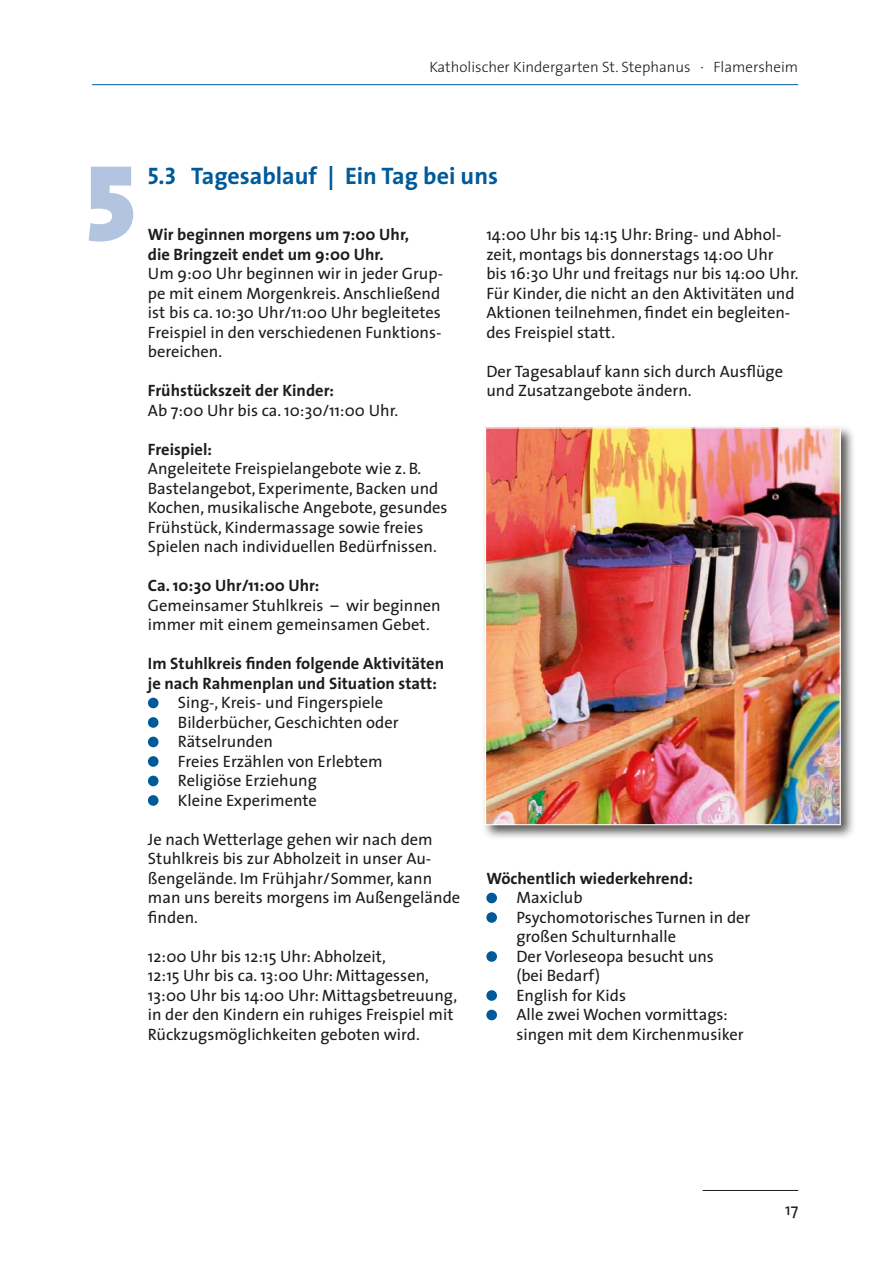
<style>
.page{position:relative;width:892px;height:1263px;background:#fff}
.page>*{position:absolute;margin:0;border:0;box-sizing:border-box;transform-origin:0 0}
.t1{font:109.5px "The Sans Black Caps";color:#b3c4e1}
.t2{font:700 24px "The Sans";color:#005a99}
.t3{font:16.5px/19.5px "The Sans";color:#1c1c1a}
.t4{font:700 16.5px/19.5px "The Sans";color:#1c1c1a}
.t5{font:300 15px "The Sans";color:#1c1c1a}
.s1{font-family:"The Sans Bold Caps";font-weight:400}
</style>
<div class="page">
<hr style="left:92px;top:84px;width:706px;height:1px;background:#005a99">
<hr style="left:702px;top:1190px;width:96px;height:1px;background:#1c1c1a">
<div style="left:482px;top:424px;width:374px;height:416px;background:#1c1c1a;opacity:.75"></div>
<img style="left:487px;top:429px;width:351px;height:394px">
<div style="left:485px;top:427px;width:355px;height:398px;border:1px solid #fff"></div>
<div style="left:148px;top:698px;width:10px;height:10px;background:#005a99;border-radius:50%"></div>
<div style="left:148px;top:717px;width:10px;height:11px;background:#005a99;border-radius:50%"></div>
<div style="left:148px;top:737px;width:10px;height:10px;background:#005a99;border-radius:50%"></div>
<div style="left:148px;top:756px;width:10px;height:11px;background:#005a99;border-radius:50%"></div>
<div style="left:148px;top:776px;width:10px;height:10px;background:#005a99;border-radius:50%"></div>
<div style="left:148px;top:795px;width:10px;height:11px;background:#005a99;border-radius:50%"></div>
<div style="left:486px;top:893px;width:11px;height:10px;background:#005a99;border-radius:50%"></div>
<div style="left:486px;top:912px;width:11px;height:11px;background:#005a99;border-radius:50%"></div>
<div style="left:486px;top:951px;width:11px;height:11px;background:#005a99;border-radius:50%"></div>
<div style="left:486px;top:990px;width:11px;height:11px;background:#005a99;border-radius:50%"></div>
<div style="left:486px;top:1010px;width:11px;height:10px;background:#005a99;border-radius:50%"></div>
<p class="t5" style="left:429px;top:54px;width:370px">Katholischer Kindergarten St. Stephanus · Flamersheim</p>
<h1 class="t1" style="left:86px;top:111px;width:52px">5</h1>
<h2 class="t2" style="left:148px;top:156px;width:351px"><span class="s1">5.3</span> Tagesablauf | Ein Tag bei uns</h2>
<p class="t4" style="left:148px;top:224px;width:263px">Wir beginnen morgens um 7:00 Uhr, die Bringzeit endet um 9:00 Uhr.</p>
<p class="t3" style="left:148px;top:263px;width:297px">Um 9:00 Uhr beginnen wir in jeder Grup&shy;pe mit einem Morgenkreis. Anschließend ist bis ca. 10:30 Uhr/11:00 Uhr begleitetes Freispiel in den verschiedenen Funktions&shy;bereichen.</p>
<p class="t4" style="left:148px;top:380px;width:188px">Frühstückszeit der Kinder:</p>
<p class="t3" style="left:148px;top:400px;width:252px">Ab 7:00 Uhr bis ca. 10:30/11:00 Uhr.</p>
<p class="t4" style="left:148px;top:439px;width:66px">Freispiel:</p>
<p class="t3" style="left:148px;top:458px;width:301px">Angeleitete Freispielangebote wie z. B.<br>Bastelangebot, Experimente, Backen und Kochen, musikalische Angebote, gesundes Frühstück, Kindermassage sowie freies Spielen nach individuellen Bedürfnissen.</p>
<p class="t4" style="left:148px;top:575px;width:173px">Ca. 10:30 Uhr/11:00 Uhr:</p>
<p class="t3" style="left:148px;top:595px;width:294px">Gemeinsamer Stuhlkreis – wir beginnen immer mit einem gemeinsamen Gebet.</p>
<p class="t4" style="left:148px;top:653px;width:298px">Im Stuhlkreis finden folgende Aktivitäten je nach Rahmenplan und Situation statt:</p>
<p class="t3" style="left:178px;top:692px;width:222px">Sing-, Kreis- und Fingerspiele<br>Bilderbücher, Geschichten oder<br>Rätselrunden<br>Freies Erzählen von Erlebtem<br>Religiöse Erziehung<br>Kleine Experimente</p>
<p class="t3" style="left:148px;top:829px;width:314px">Je nach Wetterlage gehen wir nach dem Stuhlkreis bis zur Abholzeit in unser Au&shy;ßengelände. Im Frühjahr / Sommer, kann man uns bereits morgens im Außengelände finden.</p>
<p class="t3" style="left:148px;top:946px;width:311px">12:00 Uhr bis 12:15 Uhr: Abholzeit,<br>12:15 Uhr bis ca. 13:00 Uhr: Mittagessen, 13:00 Uhr bis 14:00 Uhr: Mittagsbetreuung, in der den Kindern ein ruhiges Freispiel mit Rückzugsmöglichkeiten geboten wird.</p>
<p class="t3" style="left:486px;top:224px;width:314px">14:00 Uhr bis 14:15 Uhr: Bring- und Abhol&shy;zeit, montags bis donnerstags 14:00 Uhr<br>bis 16:30 Uhr und freitags nur bis 14:00 Uhr.<br>Für Kinder, die nicht an den Aktivitäten und Aktionen teilnehmen, findet ein begleiten&shy;des Freispiel statt.</p>
<p class="t3" style="left:486px;top:361px;width:298px">Der Tagesablauf kann sich durch Ausflüge und Zusatzangebote ändern.</p>
<p class="t4" style="left:486px;top:868px;width:208px">Wöchentlich wiederkehrend:</p>
<p class="t3" style="left:516px;top:887px;width:235px">Maxiclub<br>Psychomotorisches Turnen in der großen Schulturnhalle<br>Der Vorleseopa besucht uns<br>(bei Bedarf)<br>English for Kids<br>Alle zwei Wochen vormittags: singen mit dem Kirchenmusiker</p>
<p class="t3" style="left:785px;top:1199px;width:14px">17</p>
</div>
